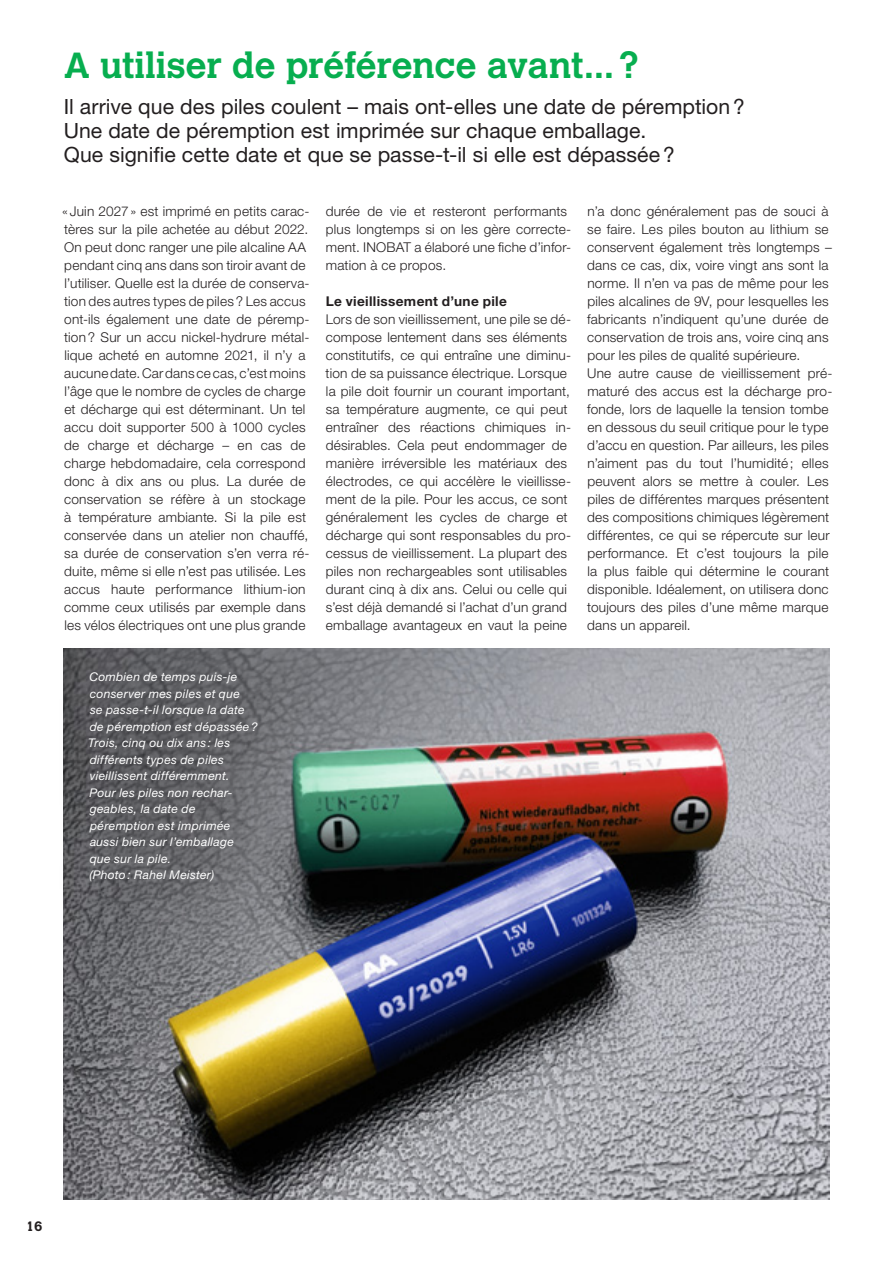
<style>
.page{position:relative;width:893px;height:1263px;background:#fff}
.page>*{position:absolute;margin:0;border:0;box-sizing:border-box;transform-origin:0 0}
.t1{font:700 36px "Calvert MT Std";letter-spacing:-.005em;color:#07ae4f}
.t2{font:21px/24px "Helvetica Neue LT Std";color:#231f20}
.t3{font:300 13.5px/18px "Helvetica Neue LT Std";letter-spacing:.015em;color:#231f20}
.t4{font:700 13.5px "Helvetica Neue LT Std";letter-spacing:.025em;color:#231f20}
.t5{font:700 13.5px "Calvert MT Std";color:#231f20}
.t6{font:italic 12px/16.5px "Helvetica Neue LT Std";letter-spacing:.025em;color:#fff}
</style>
<div class="page">
<img style="left:64px;top:648px;width:765px;height:551px">
<svg style="left:63px;top:648px;width:242px;height:289px;background:#636468"></svg>
<p class="t1" style="left:64px;top:42px;width:576px">A utiliser de préférence avant...?</p>
<p class="t2" style="left:64px;top:94px;width:683px">Il arrive que des piles coulent – mais ont-elles une date de péremption?<br>Une date de péremption est imprimée sur chaque emballage.<br>Que signifie cette date et que se passe-t-il si elle est dépassée?</p>
<p class="t3" style="left:62px;top:202px;width:249px">« Juin 2027» est imprimé en petits carac&shy;tères sur la pile achetée au début 2022.<br>On peut donc ranger une pile alcaline AA pendant cinq ans dans son tiroir avant de l’utiliser. Quelle est la durée de conserva&shy;tion des autres types de piles ? Les accus ont-ils également une date de péremp&shy;tion ? Sur un accu nickel-hydrure métal&shy;lique acheté en automne 2021, il n’y a aucune date. Car dans ce cas, c’est moins l’âge que le nombre de cycles de charge et décharge qui est déterminant. Un tel accu doit supporter 500 à 1000 cycles de charge et décharge – en cas de charge hebdomadaire, cela correspond donc à dix ans ou plus. La durée de conservation se réfère à un stockage à température ambiante. Si la pile est conservée dans un atelier non chauffé, sa durée de conservation s’en verra ré&shy;duite, même si elle n’est pas utilisée. Les accus haute performance lithium-ion comme ceux utilisés par exemple dans les vélos électriques ont une plus grande</p>
<p class="t3" style="left:326px;top:202px;width:247px">durée de vie et resteront performants plus longtemps si on les gère correcte&shy;ment. INOBAT a élaboré une fiche d’infor&shy;mation à ce propos.</p>
<p class="t3" style="left:587px;top:202px;width:246px">n’a donc généralement pas de souci à se faire. Les piles bouton au lithium se conservent également très longtemps – dans ce cas, dix, voire vingt ans sont la norme. Il n’en va pas de même pour les piles alcalines de 9V, pour lesquelles les fabricants n’indiquent qu’une durée de conservation de trois ans, voire cinq ans pour les piles de qualité supérieure.</p>
<p class="t3" style="left:587px;top:364px;width:247px">Une autre cause de vieillissement pré&shy;maturé des accus est la décharge pro&shy;fonde, lors de laquelle la tension tombe en dessous du seuil critique pour le type d’accu en question. Par ailleurs, les piles n’aiment pas du tout l’humidité ; elles peuvent alors se mettre à couler. Les piles de différentes marques présentent des compositions chimiques légèrement différentes, ce qui se répercute sur leur performance. Et c’est toujours la pile la plus faible qui détermine le courant disponible. Idéalement, on utilisera donc toujours des piles d’une même marque dans un appareil.</p>
<p class="t4" style="left:326px;top:293px;width:183px">Le vieillissement d’une pile</p>
<p class="t3" style="left:326px;top:310px;width:247px">Lors de son vieillissement, une pile se dé&shy;compose lentement dans ses éléments constitutifs, ce qui entraîne une diminu&shy;tion de sa puissance électrique. Lorsque la pile doit fournir un courant important, sa température augmente, ce qui peut entraîner des réactions chimiques in&shy;désirables. Cela peut endommager de manière irréversible les matériaux des électrodes, ce qui accélère le vieillisse&shy;ment de la pile. Pour les accus, ce sont généralement les cycles de charge et décharge qui sont responsables du pro&shy;cessus de vieillissement. La plupart des piles non rechargeables sont utilisables durant cinq à dix ans. Celui ou celle qui s’est déjà demandé si l’achat d’un grand emballage avantageux en vaut la peine</p>
<p class="t6" style="left:88px;top:668px;width:171px">Combien de temps puis-je conserver mes piles et que<br>se passe-t-il lorsque la date de péremption est dépassée?<br>Trois, cinq ou dix ans : les différents types de piles vieillissent différemment.<br>Pour les piles non rechar&shy;geables, la date de péremption est imprimée aussi bien sur l’emballage<br>que sur la pile.<br>(Photo: Rahel Meister)</p>
<p class="t5" style="left:26px;top:1217px;width:18px">16</p>
</div>
